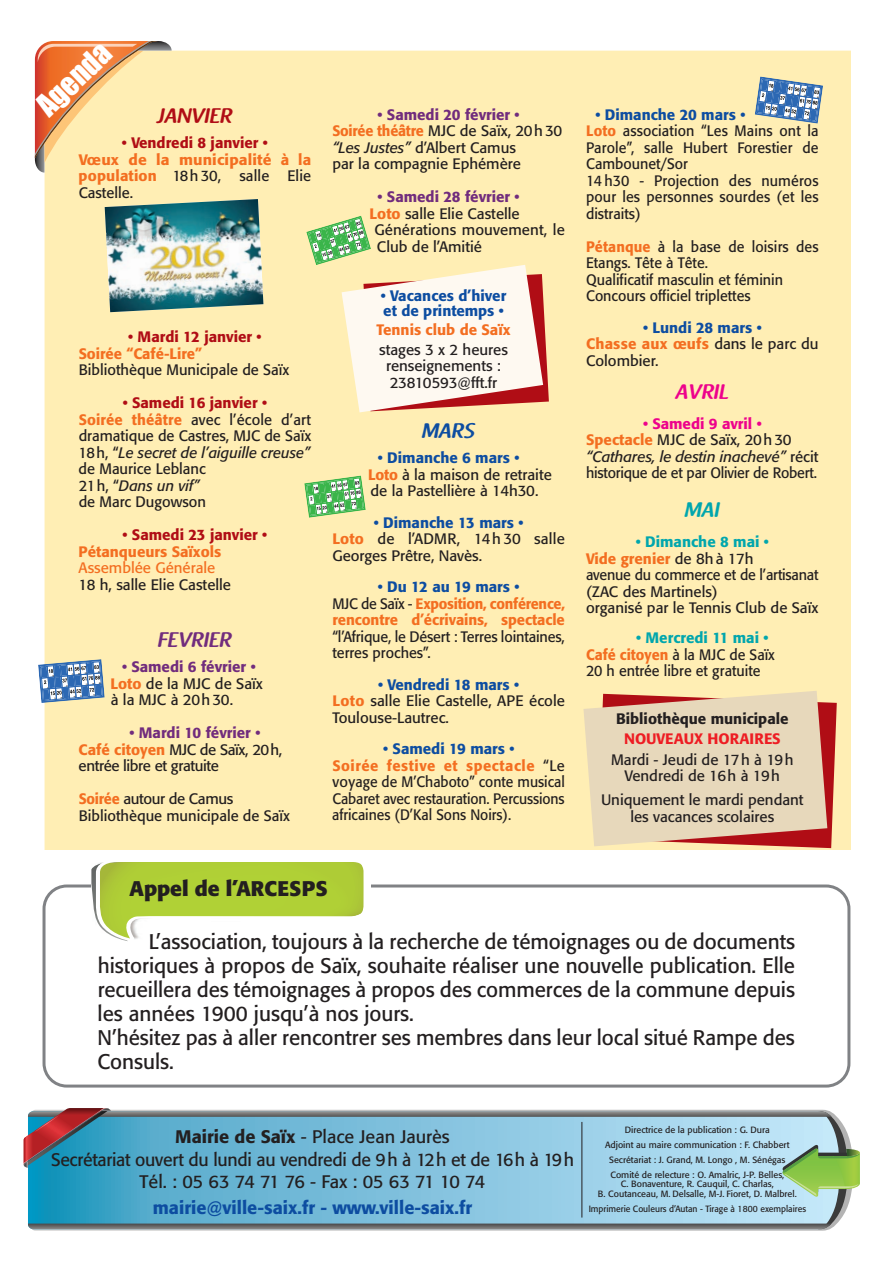
<style>
.page{position:relative;width:893px;height:1263px;background:#fff}
.page>*{position:absolute;margin:0;border:0;box-sizing:border-box;transform-origin:0 0}
.t1{font:29.1px "Impact";color:#fff}
.t2{font:21px/24px "Formata";color:#231f20}
.t3{font:700 21px "Formata";color:#231f20}
.t4{font:600 21px "Raspoutine";color:#b00d15}
.t5{font:600 21px "Raspoutine";color:#712c7d}
.t6{font:600 21px "Raspoutine";color:#ed028c}
.t7{font:600 21px "Raspoutine";color:#0d4da1}
.t8{font:600 21px "Raspoutine";color:#00a6ad}
.t9{font:18px/22.6px "Formata";letter-spacing:-.015em;color:#231f20;text-align:center}
.t10{font:500 18px "Formata";color:#0d4da1}
.t11{font:15px/16.5px "Formata";color:#231f20}
.t12{font:15px/16.5px "Formata";color:#231f20;scale:.95 1}
.t13{font:500 15px/16.5px "Formata";color:#f36e21;text-align:center;scale:.95 1}
.t14{font:15px/16.5px "Formata";letter-spacing:-.025em;color:#231f20}
.t15{font:500 15px/16.5px "Formata";color:#f36e21;text-align:justify;scale:1.04 1}
.t16{font:15px/16.5px "Formata";color:#231f20;scale:.96 1}
.t17{font:500 15px "Formata";color:#b00d15}
.t18{font:500 15px "Formata";color:#f36e21}
.t19{font:500 15px/15px "Formata";color:#0d4da1}
.t20{font:500 15px "Formata";color:#231f20}
.t21{font:15px "Formata";color:#f36e21}
.t22{font:500 15px "Formata";color:#712c7d}
.t23{font:500 15px "Formata";color:#ee1d23}
.t24{font:9px/15px "Formata";color:#231f20;text-align:center}
.t25{font:9px "Formata";color:#231f20;scale:.95 1}
.s1{font-weight:400;color:#231f20}
.s2{font-weight:500;color:#b00d15}
.s3{font-weight:500;color:#f36e21}
.s4{font-style:italic}
.s5{font-weight:500;color:#712c7d}
.s6{font-weight:500;color:#0d4da1}
.s7{color:#0d4da1}
.s8{font-weight:500;color:#ed028c}
.s9{font-weight:500;color:#00a6ad}
.s10{font-weight:500}
</style>
<div class="page">
<div style="left:45px;top:51px;width:805px;height:799px;background:#ffeeb4"></div>
<svg style="left:35px;top:41px;width:137px;height:132px;background:#f3c189"></svg>
<svg style="left:583px;top:691px;width:254px;height:157px;background:#e3c5a9"></svg>
<svg style="left:24px;top:1108px;width:836px;height:121px;background:#83b9cc"></svg>
<hr style="left:581px;top:1122px;width:1px;height:95px;background:#231f20">
<svg style="left:43px;top:884px;width:807px;height:203px"></svg>
<div style="left:91px;top:862px;width:279px;height:118px;background:#fff"></div>
<svg style="left:91px;top:862px;width:273px;height:79px"></svg>
<img style="left:105px;top:199px;width:158px;height:113px">
<svg style="left:38px;top:659px;width:67px;height:44px;background:#83a0bf"></svg>
<svg style="left:306px;top:216px;width:243px;height:196px"></svg>
<svg style="left:304px;top:475px;width:62px;height:43px;background:#95cb89"></svg>
<svg style="left:755px;top:76px;width:68px;height:48px;background:#8fa7bc"></svg>
<h1 class="t1" style="left:31px;top:99px;width:91px;rotate:-44deg">Agenda</h1>
<h2 class="t4" style="left:157px;top:108px;width:77px">JANVIER</h2>
<p class="t17" style="left:122px;top:137px;width:147px">• Vendredi 8 janvier •</p>
<p class="t15" style="left:79px;top:153px;width:225px">Vœux de la municipalité à la population <span class="s1">18h 30, salle Elie Castelle.</span></p>
<p class="t17" style="left:128px;top:330px;width:135px">• Mardi 12 janvier •</p>
<p class="t18" style="left:79px;top:347px;width:125px">Soirée “Café-Lire”</p>
<p class="t11" style="left:79px;top:363px;width:212px">Bibliothèque Municipale de Saïx</p>
<p class="t11" style="left:79px;top:396px;width:234px;text-indent:44px"><span class="s2">• Samedi 16 janvier •<br></span><span class="s3">Soirée théâtre</span> avec l’école d’art dramatique de Castres, MJC de Saïx<br>18h, “<span class="s4">Le secret de l’aiguille creuse” </span>de Maurice Leblanc<br>21h, “<span class="s4">Dans un vif”<br></span>de Marc Dugowson</p>
<p class="t17" style="left:123px;top:528px;width:146px">• Samedi 23 janvier •</p>
<p class="t18" style="left:79px;top:545px;width:144px">Pétanqueurs Saïxols</p>
<p class="t21" style="left:79px;top:561px;width:138px">Assemblée Générale</p>
<p class="t11" style="left:79px;top:577px;width:154px">18 h, salle Elie Castelle</p>
<h2 class="t5" style="left:158px;top:631px;width:75px">FEVRIER</h2>
<p class="t11" style="left:110px;top:660px;width:154px;text-indent:12px"><span class="s5">• Samedi 6 février •<br></span><span class="s3">Loto</span> de la MJC de Saïx à la MJC à 20h 30.</p>
<p class="t14" style="left:79px;top:726px;width:205px;text-indent:51px"><span class="s5">• Mardi 10 février •<br></span><span class="s3">Café citoyen</span> MJC de Saïx, 20h, entrée libre et gratuite</p>
<p class="t11" style="left:79px;top:792px;width:213px"><span class="s3">Soirée</span> autour de Camus<br>Bibliothèque municipale de Saïx</p>
<p class="t11" style="left:332px;top:107px;width:231px;text-indent:45px"><span class="s5">• Samedi 20 février •<br></span><span class="s3">Soirée théâtre</span> MJC de Saïx, 20h 30 <span class="s4">“Les Justes”</span> d’Albert Camus<br>par la compagnie Ephémère</p>
<p class="t22" style="left:378px;top:190px;width:144px">• Samedi 28 février •</p>
<p class="t11" style="left:369px;top:206px;width:152px"><span class="s3">Loto</span> salle Elie Castelle</p>
<p class="t11" style="left:374px;top:223px;width:192px">Générations mouvement, le</p>
<p class="t11" style="left:377px;top:239px;width:106px">Club de l’Amitié</p>
<p class="t19" style="left:381px;top:289px;width:127px">• Vacances d’hiver et de printemps •</p>
<p class="t18" style="left:377px;top:323px;width:135px">Tennis club de Saïx</p>
<p class="t11" style="left:379px;top:342px;width:130px;text-align:center">stages 3 x 2 heures renseignements :<br>23810593@fft.fr</p>
<h2 class="t7" style="left:422px;top:422px;width:55px">MARS</h2>
<p class="t11" style="left:368px;top:451px;width:185px;text-indent:10px"><span class="s6">• Dimanche 6 mars •<br></span><span class="s3">Loto</span> à la maison de retraite de la Pastellière à 14h30.</p>
<p class="t11" style="left:332px;top:515px;width:234px;text-indent:41px"><span class="s6">• Dimanche 13 mars •<br></span><span class="s3">Loto</span> de l’ADMR, 14h 30 salle<br>Georges Prêtre, Navès.</p>
<p class="t13" style="left:332px;top:580px;width:246px"><span class="s7">• Du 12 au 19 mars •<br></span><span class="s1">MJC de Saïx -</span> Exposition, conférence, rencontre d’écrivains, spectacle</p>
<p class="t16" style="left:332px;top:629px;width:244px">“l’Afrique, le Désert : Terres lointaines, terres proches”.</p>
<p class="t11" style="left:332px;top:677px;width:234px;text-indent:46px"><span class="s6">• Vendredi 18 mars •<br></span><span class="s3">Loto</span> salle Elie Castelle, APE école<br>Toulouse-Lautrec.</p>
<p class="t11" style="left:332px;top:742px;width:234px;text-indent:51px"><span class="s6">• Samedi 19 mars •<br></span><span class="s3">Soirée festive et spectacle</span> “Le voyage de M’Chaboto” conte musical<br>Cabaret avec restauration. Percussions africaines (D’Kal Sons Noirs).</p>
<p class="t12" style="left:586px;top:107px;width:246px;text-indent:9px"><span class="s6">• Dimanche 20 mars •<br></span><span class="s3">Loto</span> association “Les Mains ont la<br>Parole”, salle Hubert Forestier de<br>Cambounet/Sor<br>14 h30 - Projection des numéros pour les personnes sourdes (et les distraits)</p>
<p class="t12" style="left:586px;top:239px;width:246px"><span class="s3">Pétanque</span> à la base de loisirs des<br>Etangs. Tête à Tête.<br>Qualificatif masculin et féminin<br>Concours officiel triplettes</p>
<p class="t11" style="left:586px;top:320px;width:234px;text-indent:57px"><span class="s6">• Lundi 28 mars •<br></span><span class="s3">Chasse aux œufs</span> dans le parc du<br>Colombier.</p>
<h2 class="t6" style="left:676px;top:383px;width:54px">AVRIL</h2>
<p class="t11" style="left:586px;top:416px;width:234px;text-indent:57px"><span class="s8">• Samedi 9 avril •<br></span><span class="s3">Spectacle</span> MJC de Saïx, 20h 30 <span class="s4">“Cathares, le destin inachevé”</span> récit historique de et par Olivier de Robert.</p>
<h2 class="t8" style="left:685px;top:502px;width:37px">MAI</h2>
<p class="t11" style="left:586px;top:535px;width:234px;text-indent:50px"><span class="s9">• Dimanche 8 mai •<br></span><span class="s3">Vide grenier</span> de 8h à 17h<br>avenue du commerce et de l’artisanat (ZAC des Martinels)<br>organisé par le Tennis Club de Saïx</p>
<p class="t12" style="left:586px;top:631px;width:200px;text-indent:50px"><span class="s9">• Mercredi 11 mai •<br></span><span class="s3">Café citoyen</span> à la MJC de Saïx<br>20 h entrée libre et gratuite</p>
<p class="t20" style="left:616px;top:712px;width:174px">Bibliothèque municipale</p>
<p class="t23" style="left:624px;top:732px;width:158px">NOUVEAUX HORAIRES</p>
<p class="t11" style="left:611px;top:752px;width:184px;text-align:center">Mardi - Jeudi de 17h à 19h<br>Vendredi de 16h à 19h</p>
<p class="t11" style="left:601px;top:793px;width:204px;text-align:center">Uniquement le mardi pendant les vacances scolaires</p>
<h2 class="t3" style="left:130px;top:880px;width:200px">Appel de l’ARCESPS</h2>
<p class="t2" style="left:97px;top:931px;width:699px;text-indent:51px">L’association, toujours à la recherche de témoignages ou de documents historiques à propos de Saïx, souhaite réaliser une nouvelle publication. Elle recueillera des témoignages à propos des commerces de la commune depuis les années 1900 jusqu’à nos jours.<br>N’hésitez pas à aller rencontrer ses membres dans leur local situé Rampe des Consuls.</p>
<p class="t9" style="left:51px;top:1127px;width:524px"><span class="s10">Mairie de Saïx</span> - Place Jean Jaurès<br>Secrétariat ouvert du lundi au vendredi de 9h à 12h et de 16h à 19h<br>Tél. : 05 63 74 71 76 - Fax : 05 63 71 10 74</p>
<p class="t10" style="left:153px;top:1199px;width:321px">mairie@ville-saix.fr - www.ville-saix.fr</p>
<p class="t24" style="left:605px;top:1122px;width:186px">Directrice de la publication : G. Dura<br>Adjoint au maire communication : F. Chabbert Secrétariat : J. Grand, M. Longo , M. Sénégas Comité de relecture : O. Amalric, J-P. Belles,</p>
<p class="t24" style="left:598px;top:1180px;width:200px;line-height:9.8px">C. Bonaventure, R. Cauquil, C. Charlas,<br>B. Coutanceau, M. Delsalle, M-J. Fioret, D. Malbrel.</p>
<p class="t25" style="left:589px;top:1205px;width:230px">Imprimerie Couleurs d’Autan - Tirage à 1800 exemplaires</p>
</div>
